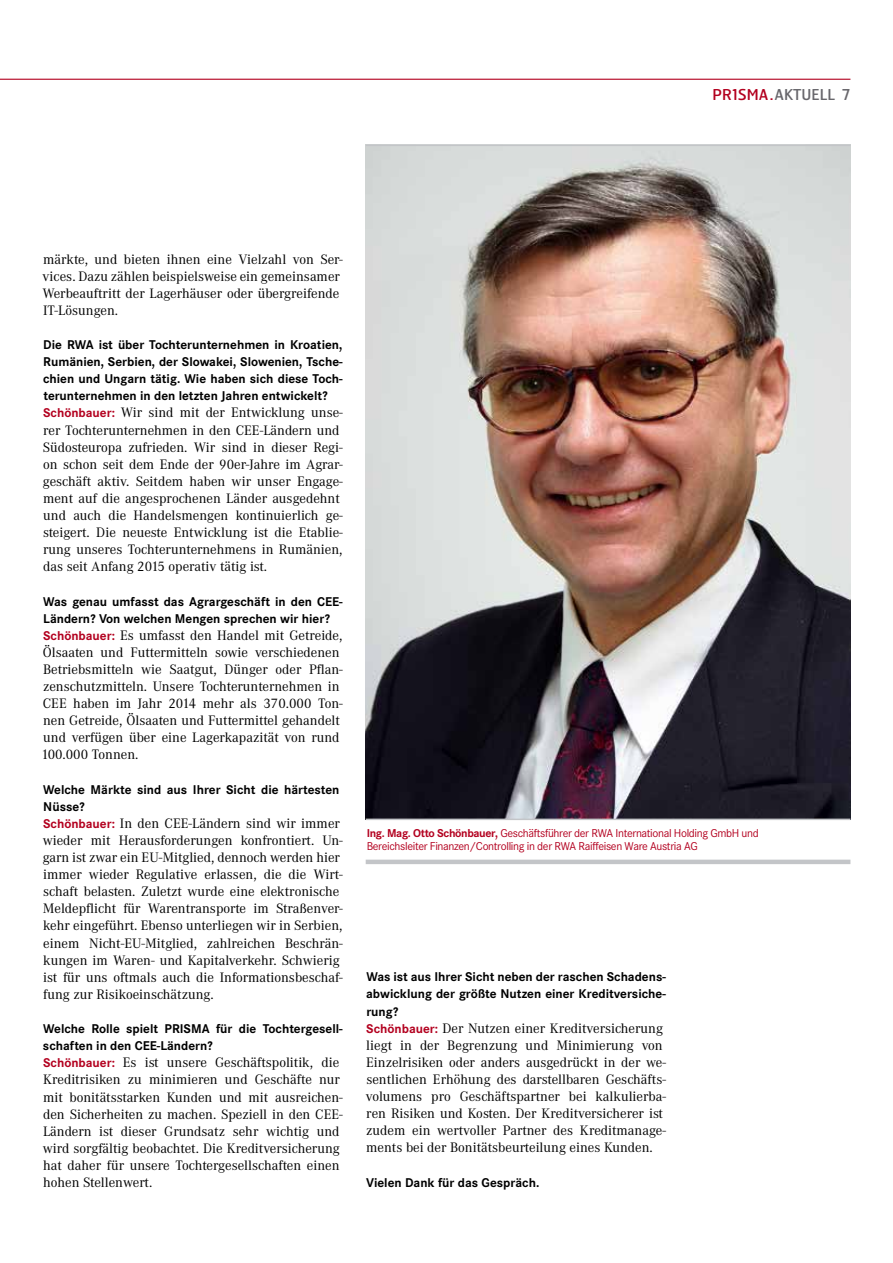
<style>
.page{position:relative;width:893px;height:1263px;background:#fff}
.page>*{position:absolute;margin:0;border:0;box-sizing:border-box;transform-origin:0 0}
.t1{font:15px "Hermes";color:#68676c}
.t2{font:14.25px/17.1px "Corporate A";color:#000}
.t3{font:700 13.2px/17.1px "Corporate S";color:#000}
.t4{font:11.85px/13.5px "Corporate S";letter-spacing:-.03em;color:#b3001f}
.s1{color:#b3001f}
.s2{font-family:"Corporate S";font-weight:700;font-size:13.2px;color:#b3001f}
.s3{font-weight:700}
</style>
<div class="page">
<svg style="left:0;top:78px;width:851px;height:2px"></svg>
<img style="left:366px;top:146px;width:484px;height:673px">
<hr style="left:366px;top:860px;width:484px;height:4px;background:#c3c5c8">
<hr style="left:366px;top:819px;width:484px;height:1px;background:#c3c5c8">
<hr style="left:366px;top:145px;width:484px;height:1px;background:#c3c5c8">
<p class="t1" style="left:713px;top:84px;width:139px"><span class="s1">PR1SMA.</span>AKTUELL 7</p>
<p class="t2" style="left:42px;top:251px;width:302px">märkte, und bieten ihnen eine Vielzahl von Ser&shy;vices. Dazu zählen beispielsweise ein gemeinsamer Werbeauftritt der Lagerhäuser oder übergreifende IT-Lösungen.</p>
<p class="t3" style="left:43px;top:336px;width:301px;text-align:justify">Die RWA ist über Tochterunternehmen in Kroatien, Rumänien, Serbien, der Slowakei, Slowenien, Tsche&shy;chien und Ungarn tätig. Wie haben sich diese Toch&shy;terunternehmen in den letzten Jahren entwickelt?</p>
<p class="t2" style="left:43px;top:404px;width:302px"><span class="s2">Schönbauer:</span> Wir sind mit der Entwicklung unse&shy;rer Tochterunternehmen in den CEE-Ländern und Südosteuropa zufrieden. Wir sind in dieser Regi&shy;on schon seit dem Ende der 90er-Jahre im Agrar&shy;geschäft aktiv. Seitdem haben wir unser Engage&shy;ment auf die angesprochenen Länder ausgedehnt und auch die Handelsmengen kontinuierlich ge&shy;steigert. Die neueste Entwicklung ist die Etablie&shy;rung unseres Tochterunternehmens in Rumänien, das seit Anfang 2015 operativ tätig ist.</p>
<p class="t3" style="left:43px;top:593px;width:301px">Was genau umfasst das Agrargeschäft in den CEE-<br>Ländern? Von welchen Mengen sprechen wir hier?</p>
<p class="t2" style="left:41px;top:627px;width:303px"><span class="s2">Schönbauer:</span> Es umfasst den Handel mit Getreide, Ölsaaten und Futtermitteln sowie verschiedenen Betriebsmitteln wie Saatgut, Dünger oder Pflan&shy;zenschutzmitteln. Unsere Tochterunternehmen in CEE haben im Jahr 2014 mehr als 370.000 Ton&shy;nen Getreide, Ölsaaten und Futtermittel gehandelt und verfügen über eine Lagerkapazität von rund 100.000 Tonnen.</p>
<p class="t3" style="left:43px;top:781px;width:298px">Welche Märkte sind aus Ihrer Sicht die härtesten<br>Nüsse?</p>
<p class="t2" style="left:43px;top:815px;width:302px"><span class="s2">Schönbauer:</span> In den CEE-Ländern sind wir immer wieder mit Herausforderungen konfrontiert. Un&shy;garn ist zwar ein EU-Mitglied, dennoch werden hier immer wieder Regulative erlassen, die die Wirt&shy;schaft belasten. Zuletzt wurde eine elektronische Meldepflicht für Warentransporte im Straßenver&shy;kehr eingeführt. Ebenso unterliegen wir in Serbien, einem Nicht-EU-Mitglied, zahlreichen Beschrän&shy;kungen im Waren- und Kapitalverkehr. Schwierig ist für uns oftmals auch die Informationsbeschaf&shy;fung zur Risikoeinschätzung.</p>
<p class="t3" style="left:43px;top:1020px;width:301px">Welche Rolle spielt PRISMA für die Tochtergesell&shy;schaften in den CEE-Ländern?</p>
<p class="t2" style="left:43px;top:1054px;width:302px"><span class="s2">Schönbauer:</span> Es ist unsere Geschäftspolitik, die Kreditrisiken zu minimieren und Geschäfte nur mit bonitätsstarken Kunden und mit ausreichen&shy;den Sicherheiten zu machen. Speziell in den CEE-Ländern ist dieser Grundsatz sehr wichtig und wird sorgfältig beobachtet. Die Kreditversicherung hat daher für unsere Tochtergesellschaften einen hohen Stellenwert.</p>
<p class="t4" style="left:367px;top:826px;width:394px"><span class="s3">Ing. Mag. Otto Schönbauer,</span> Geschäftsführer der RWA International Holding GmbH und<br>Bereichsleiter Finanzen/Controlling in der RWA Raiffeisen Ware Austria AG</p>
<p class="t3" style="left:366px;top:969px;width:301px;text-align:justify">Was ist aus Ihrer Sicht neben der raschen Schadens&shy;abwicklung der größte Nutzen einer Kreditversiche&shy;rung?</p>
<p class="t2" style="left:366px;top:1020px;width:302px"><span class="s2">Schönbauer:</span> Der Nutzen einer Kreditversicherung liegt in der Begrenzung und Minimierung von Einzelrisiken oder anders ausgedrückt in der we&shy;sentlichen Erhöhung des darstellbaren Geschäfts&shy;volumens pro Geschäftspartner bei kalkulierba&shy;ren Risiken und Kosten. Der Kreditversicherer ist zudem ein wertvoller Partner des Kreditmanage&shy;ments bei der Bonitätsbeurteilung eines Kunden.</p>
<p class="t3" style="left:366px;top:1174px;width:175px">Vielen Dank für das Gespräch.</p>
</div>
